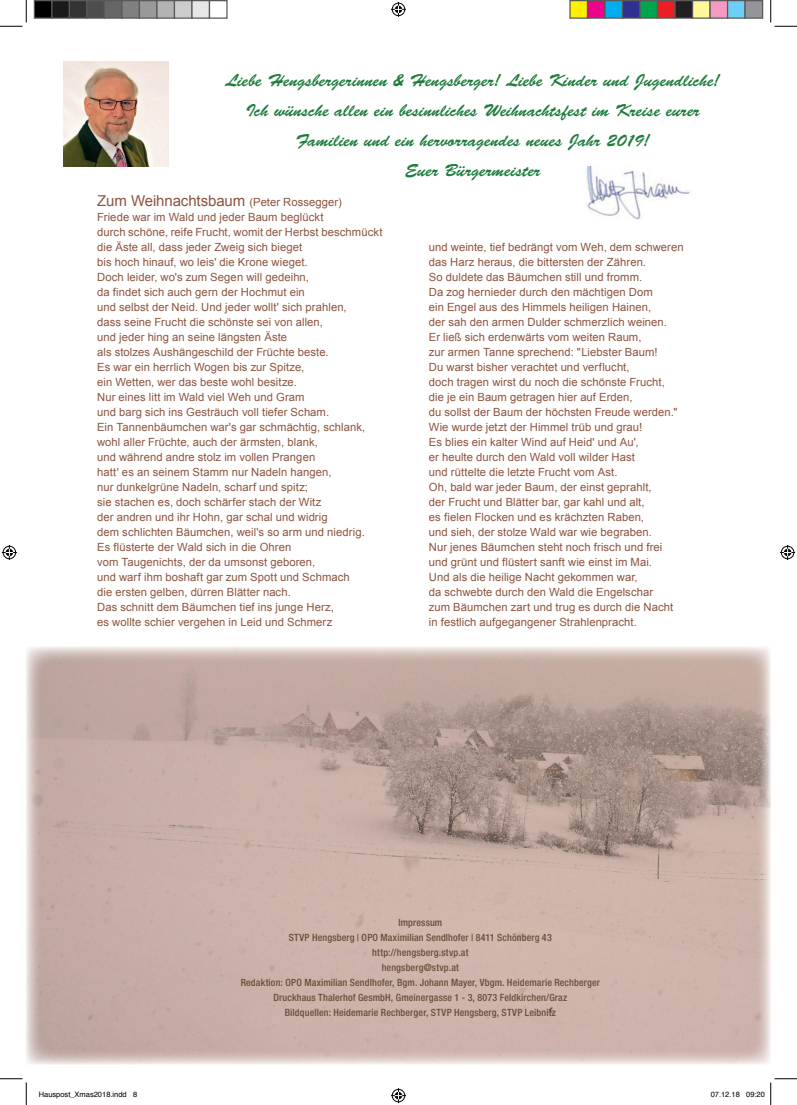
<style>
.page{position:relative;width:797px;height:1105px;background:#fff}
.page>*{position:absolute;margin:0;border:0;box-sizing:border-box;transform-origin:0 0}
.t1{font:17.5px/30px "Brush Script Std";color:#1f7d3d;text-align:center}
.t2{font:15px "Arial";letter-spacing:-.01em;color:#8c543f}
.t3{font:11.25px/15px "Arial";letter-spacing:.005em;color:#8c543f}
.t4{font:11.25px/15px "Arial";letter-spacing:.005em;color:#8d533e}
.t5{font:500 condensed 10px/15px "Helvetica Neue LT Std";letter-spacing:.015em;color:#684d3a;text-align:center}
.t6{font:7.5px "Helvetica";color:#000}
.s1{font-size:11.25px}
</style>
<div class="page">
<img style="left:26px;top:647px;width:744px;height:417px">
<img style="left:63px;top:62px;width:105px;height:105px">
<img style="left:585px;top:167px;width:105px;height:53px">
<svg style="left:0;top:0;width:27px;height:27px"></svg>
<svg style="left:0;top:1078px;width:27px;height:27px"></svg>
<svg style="left:770px;top:0;width:27px;height:27px"></svg>
<svg style="left:391px;top:2px;width:15px;height:15px"></svg>
<svg style="left:391px;top:1088px;width:15px;height:15px"></svg>
<svg style="left:2px;top:545px;width:15px;height:15px"></svg>
<svg style="left:780px;top:545px;width:15px;height:15px"></svg>
<div style="left:34px;top:1px;width:18px;height:17px;background:#000"></div>
<div style="left:34px;top:0;width:18px;height:19px;border:1px solid #595959"></div>
<div style="left:52px;top:1px;width:17px;height:17px;background:#1a1a1a"></div>
<div style="left:51px;top:0;width:19px;height:19px;border:1px solid #595959"></div>
<div style="left:69px;top:1px;width:18px;height:17px;background:#333"></div>
<div style="left:69px;top:0;width:19px;height:19px;border:1px solid #595959"></div>
<div style="left:87px;top:1px;width:17px;height:17px;background:#4d4d4d"></div>
<div style="left:86px;top:0;width:19px;height:19px;border:1px solid #595959"></div>
<div style="left:104px;top:1px;width:18px;height:17px;background:#666"></div>
<div style="left:104px;top:0;width:18px;height:19px;border:1px solid #595959"></div>
<div style="left:122px;top:1px;width:17px;height:17px;background:#808080"></div>
<div style="left:121px;top:0;width:19px;height:19px;border:1px solid #595959"></div>
<div style="left:139px;top:1px;width:18px;height:17px;background:#999"></div>
<div style="left:139px;top:0;width:19px;height:19px;border:1px solid #595959"></div>
<div style="left:157px;top:1px;width:17px;height:17px;background:#b3b3b3"></div>
<div style="left:156px;top:0;width:19px;height:19px;border:1px solid #595959"></div>
<div style="left:174px;top:1px;width:18px;height:17px;background:#ccc"></div>
<div style="left:174px;top:0;width:18px;height:19px;border:1px solid #595959"></div>
<div style="left:192px;top:1px;width:17px;height:17px;background:#e6e6e6"></div>
<div style="left:191px;top:0;width:19px;height:19px;border:1px solid #595959"></div>
<div style="left:209px;top:0;width:19px;height:19px;border:1px solid #595959"></div>
<div style="left:570px;top:1px;width:17px;height:17px;background:#fff101"></div>
<div style="left:569px;top:0;width:19px;height:19px;border:1px solid #595959"></div>
<div style="left:587px;top:1px;width:18px;height:17px;background:#ed028c"></div>
<div style="left:587px;top:0;width:18px;height:19px;border:1px solid #595959"></div>
<div style="left:605px;top:1px;width:17px;height:17px;background:#00aeef"></div>
<div style="left:604px;top:0;width:19px;height:19px;border:1px solid #595959"></div>
<div style="left:622px;top:1px;width:18px;height:17px;background:#2e3092"></div>
<div style="left:622px;top:0;width:18px;height:19px;border:1px solid #595959"></div>
<div style="left:640px;top:1px;width:17px;height:17px;background:#00a54f"></div>
<div style="left:639px;top:0;width:19px;height:19px;border:1px solid #595959"></div>
<div style="left:657px;top:1px;width:18px;height:17px;background:#ee1d23"></div>
<div style="left:657px;top:0;width:18px;height:19px;border:1px solid #595959"></div>
<div style="left:675px;top:1px;width:17px;height:17px;background:#231f20"></div>
<div style="left:674px;top:0;width:19px;height:19px;border:1px solid #595959"></div>
<div style="left:692px;top:1px;width:18px;height:17px;background:#fff79a"></div>
<div style="left:692px;top:0;width:18px;height:19px;border:1px solid #595959"></div>
<div style="left:710px;top:1px;width:17px;height:17px;background:#f499c2"></div>
<div style="left:709px;top:0;width:19px;height:19px;border:1px solid #595959"></div>
<div style="left:727px;top:1px;width:18px;height:17px;background:#6bcff6"></div>
<div style="left:727px;top:0;width:18px;height:19px;border:1px solid #595959"></div>
<div style="left:745px;top:1px;width:17px;height:17px;background:#939598"></div>
<div style="left:744px;top:0;width:19px;height:19px;border:1px solid #595959"></div>
<svg style="left:770px;top:1078px;width:27px;height:27px"></svg>
<h1 class="t1" style="left:226px;top:66px;width:496px">Liebe Hengsbergerinnen &amp; Hengsberger! Liebe Kinder und Jugendliche!<br>Ich wünsche allen ein besinnliches Weihnachtsfest im Kreise eurer Familien und ein hervorragendes neues Jahr 2019!<br>Euer Bürgermeister</h1>
<h2 class="t2" style="left:97px;top:191px;width:246px">Zum Weihnachtsbaum <span class="s1">(Peter Rossegger)</span></h2>
<p class="t3" style="left:97px;top:210px;width:287px">Friede war im Wald und jeder Baum beglückt<br>durch schöne, reife Frucht, womit der Herbst beschmückt die Äste all, dass jeder Zweig sich bieget<br>bis hoch hinauf, wo leis' die Krone wieget.<br>Doch leider, wo's zum Segen will gedeihn,<br>da findet sich auch gern der Hochmut ein<br>und selbst der Neid. Und jeder wollt' sich prahlen,<br>dass seine Frucht die schönste sei von allen,<br>und jeder hing an seine längsten Äste<br>als stolzes Aushängeschild der Früchte beste.<br>Es war ein herrlich Wogen bis zur Spitze,<br>ein Wetten, wer das beste wohl besitze.<br>Nur eines litt im Wald viel Weh und Gram<br>und barg sich ins Gesträuch voll tiefer Scham.<br>Ein Tannenbäumchen war's gar schmächtig, schlank, wohl aller Früchte, auch der ärmsten, blank,<br>und während andre stolz im vollen Prangen<br>hatt' es an seinem Stamm nur Nadeln hangen,<br>nur dunkelgrüne Nadeln, scharf und spitz;<br>sie stachen es, doch schärfer stach der Witz<br>der andren und ihr Hohn, gar schal und widrig<br>dem schlichten Bäumchen, weil's so arm und niedrig.<br>Es flüsterte der Wald sich in die Ohren<br>vom Taugenichts, der da umsonst geboren,<br>und warf ihm boshaft gar zum Spott und Schmach<br>die ersten gelben, dürren Blätter nach.<br>Das schnitt dem Bäumchen tief ins junge Herz,<br>es wollte schier vergehen in Leid und Schmerz</p>
<p class="t4" style="left:429px;top:240px;width:256px">und weinte, tief bedrängt vom Weh, dem schweren das Harz heraus, die bittersten der Zähren.<br>So duldete das Bäumchen still und fromm.<br>Da zog hernieder durch den mächtigen Dom<br>ein Engel aus des Himmels heiligen Hainen,<br>der sah den armen Dulder schmerzlich weinen.<br>Er ließ sich erdenwärts vom weiten Raum,<br>zur armen Tanne sprechend: "Liebster Baum!<br>Du warst bisher verachtet und verflucht,<br>doch tragen wirst du noch die schönste Frucht,<br>die je ein Baum getragen hier auf Erden,<br>du sollst der Baum der höchsten Freude werden." Wie wurde jetzt der Himmel trüb und grau!<br>Es blies ein kalter Wind auf Heid' und Au',<br>er heulte durch den Wald voll wilder Hast<br>und rüttelte die letzte Frucht vom Ast.<br>Oh, bald war jeder Baum, der einst geprahlt,<br>der Frucht und Blätter bar, gar kahl und alt,<br>es fielen Flocken und es krächzten Raben,<br>und sieh, der stolze Wald war wie begraben.<br>Nur jenes Bäumchen steht noch frisch und frei und grünt und flüstert sanft wie einst im Mai.<br>Und als die heilige Nacht gekommen war,<br>da schwebte durch den Wald die Engelschar<br>zum Bäumchen zart und trug es durch die Nacht in festlich aufgegangener Strahlenpracht.</p>
<p class="t5" style="left:241px;top:915px;width:361px">Impressum<br>STVP Hengsberg | OPO Maximilian Sendlhofer | 8411 Schönberg 43 http://hengsberg.stvp.at<br>hengsberg@stvp.at<br>Redaktion: OPO Maximilian Sendlhofer, Bgm. Johann Mayer, Vbgm. Heidemarie Rechberger Druckhaus Thalerhof GesmbH, Gmeinergasse 1 - 3, 8073 Feldkirchen/Graz<br>Bildquellen: Heidemarie Rechberger, STVP Hengsberg, STVP Leibnitz</p>
<p class="t6" style="left:39px;top:1089px;width:100px">Hauspost_Xmas2018.indd 8</p>
<p class="t6" style="left:710px;top:1089px;width:56px">07.12.18 09:20</p>
</div>
